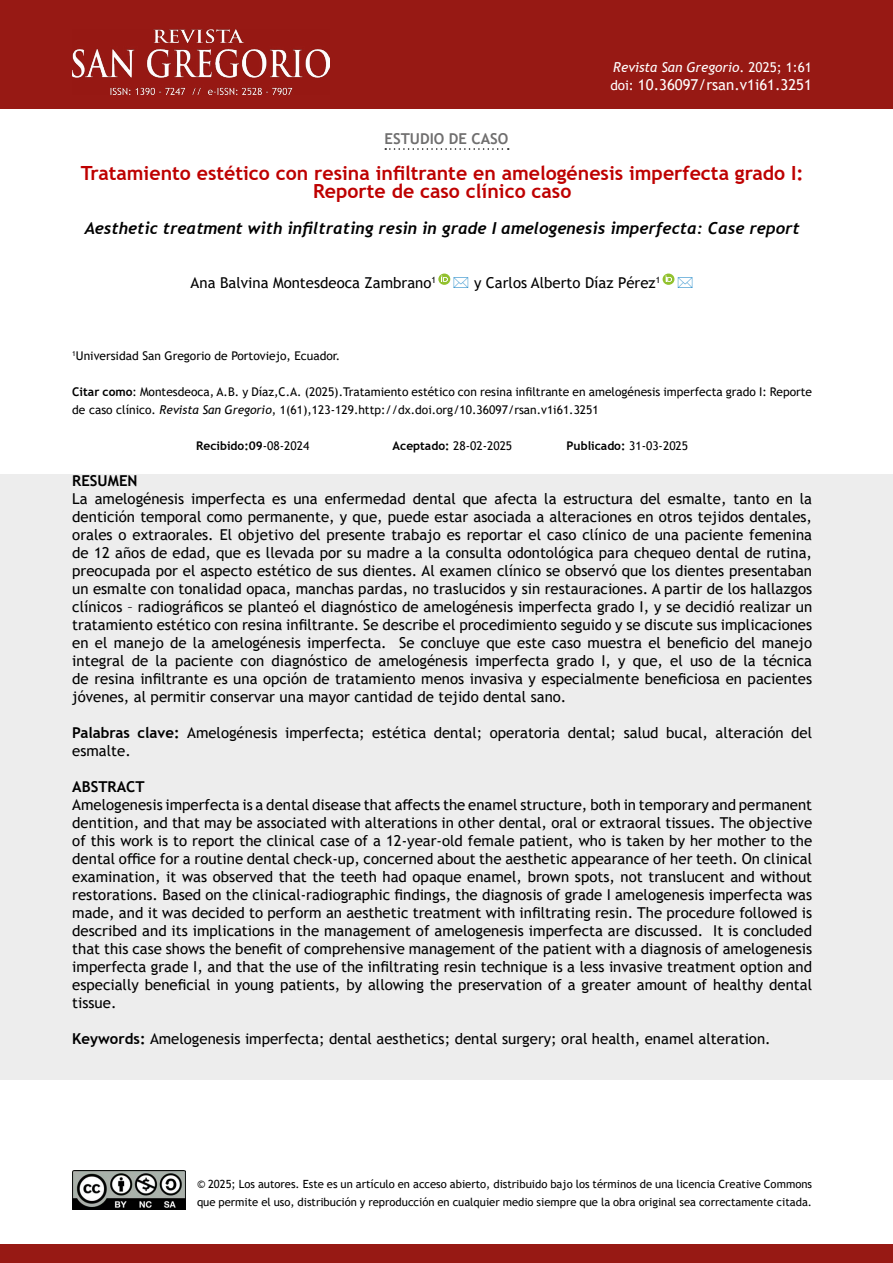
<style>
.page{position:relative;width:893px;height:1263px;background:#fff}
.page>*{position:absolute;margin:0;border:0;box-sizing:border-box;transform-origin:0 0}
.t1{font:700 19.5px/18px "Trebuchet MS";color:#be0000;text-align:center}
.t2{font:italic 700 16.5px "Trebuchet";color:#000}
.t3{font:15px/18px "Trebuchet MS";color:#000;text-align:justify}
.t4{font:15px "Trebuchet MS";color:#fff}
.t5{font:700 15px "Trebuchet MS";color:#000}
.t6{font:700 15px "Trebuchet MS";color:#706f6f}
.t7{font:italic 13.5px "Trebuchet MS";color:#fff}
.t8{font:12px/18px "Trebuchet MS";color:#000}
.t9{font:700 12px "Trebuchet MS";color:#000}
.t10{font:11.25px/18px "Trebuchet MS";color:#000}
.s1{font-style:normal}
.s2{font-size:13.5px}
.s3{font-weight:700}
.s4{font-style:italic}
.s5{font-weight:400}
</style>
<div class="page">
<div style="left:0;top:1245px;width:893px;height:18px;background:#971914"></div>
<div style="left:0;top:0;width:893px;height:108px;background:#971914"></div>
<svg style="left:385px;top:148px;width:124px;height:2px"></svg>
<div style="left:0;top:474px;width:893px;height:606px;background:#ededed"></div>
<img style="left:72px;top:29px;width:257px;height:65px">
<img style="left:72px;top:1170px;width:114px;height:40px">
<svg style="left:438px;top:274px;width:13px;height:11px"></svg>
<svg style="left:663px;top:274px;width:12px;height:11px"></svg>
<p class="t7" style="left:613px;top:59px;width:200px">Revista San Gregorio<span class="s1">. 2025; 1:61</span></p>
<p class="t4" style="left:610px;top:75px;width:203px"><span class="s2">doi:</span> 10.36097/rsan.v1i61.3251</p>
<p class="t6" style="left:384px;top:129px;width:126px">ESTUDIO DE CASO</p>
<h1 class="t1" style="left:81px;top:164px;width:724px">Tratamiento estético con resina infiltrante en amelogénesis imperfecta grado I:<br>Reporte de caso clínico caso</h1>
<p class="t2" style="left:85px;top:218px;width:717px">Aesthetic treatment with infiltrating resin in grade I amelogenesis imperfecta: Case report</p>
<p class="t3" style="left:191px;top:274px;width:247px">Ana Balvina Montesdeoca Zambrano<sup>1</sup></p>
<p class="t3" style="left:474px;top:274px;width:188px">y Carlos Alberto Díaz Pérez<sup>1</sup></p>
<p class="t8" style="left:72px;top:347px;width:270px"><sup>1</sup>Universidad San Gregorio de Portoviejo, Ecuador.</p>
<p class="t8" style="left:72px;top:383px;width:741px"><span class="s3">Citar como</span>: Montesdeoca, A.B. y Díaz,C.A. (2025).Tratamiento estético con resina infiltrante en amelogénesis imperfecta grado I: Reporte de caso clínico. <span class="s4">Revista San Gregorio</span>, 1(61),123-129.http://dx.doi.org/10.36097/rsan.v1i61.3251</p>
<p class="t9" style="left:196px;top:438px;width:115px">Recibido:09<span class="s5">-08-2024</span></p>
<p class="t8" style="left:393px;top:437px;width:121px"><span class="s3">Aceptado:</span> 28-02-2025</p>
<p class="t9" style="left:567px;top:438px;width:123px">Publicado: <span class="s5">31-03-2025</span></p>
<p class="t5" style="left:72px;top:471px;width:67px">RESUMEN</p>
<p class="t3" style="left:72px;top:490px;width:741px">La amelogénesis imperfecta es una enfermedad dental que afecta la estructura del esmalte, tanto en la dentición temporal como permanente, y que, puede estar asociada a alteraciones en otros tejidos dentales, orales o extraorales. El objetivo del presente trabajo es reportar el caso clínico de una paciente femenina de 12 años de edad, que es llevada por su madre a la consulta odontológica para chequeo dental de rutina, preocupada por el aspecto estético de sus dientes. Al examen clínico se observó que los dientes presentaban un esmalte con tonalidad opaca, manchas pardas, no traslucidos y sin restauraciones. A partir de los hallazgos clínicos – radiográficos se planteó el diagnóstico de amelogénesis imperfecta grado I, y se decidió realizar un tratamiento estético con resina infiltrante. Se describe el procedimiento seguido y se discute sus implicaciones en el manejo de la amelogénesis imperfecta. Se concluye que este caso muestra el beneficio del manejo integral de la paciente con diagnóstico de amelogénesis imperfecta grado I, y que, el uso de la técnica de resina infiltrante es una opción de tratamiento menos invasiva y especialmente beneficiosa en pacientes jóvenes, al permitir conservar una mayor cantidad de tejido dental sano.</p>
<p class="t3" style="left:72px;top:724px;width:741px"><span class="s3">Palabras clave:</span> Amelogénesis imperfecta; estética dental; operatoria dental; salud bucal, alteración del esmalte.</p>
<p class="t5" style="left:72px;top:777px;width:74px">ABSTRACT</p>
<p class="t3" style="left:72px;top:796px;width:741px">Amelogenesis imperfecta is a dental disease that affects the enamel structure, both in temporary and permanent dentition, and that may be associated with alterations in other dental, oral or extraoral tissues. The objective of this work is to report the clinical case of a 12-year-old female patient, who is taken by her mother to the dental office for a routine dental check-up, concerned about the aesthetic appearance of her teeth. On clinical examination, it was observed that the teeth had opaque enamel, brown spots, not translucent and without restorations. Based on the clinical-radiographic findings, the diagnosis of grade I amelogenesis imperfecta was made, and it was decided to perform an aesthetic treatment with infiltrating resin. The procedure followed is described and its implications in the management of amelogenesis imperfecta are discussed. It is concluded that this case shows the benefit of comprehensive management of the patient with a diagnosis of amelogenesis imperfecta grade I, and that the use of the infiltrating resin technique is a less invasive treatment option and especially beneficial in young patients, by allowing the preservation of a greater amount of healthy dental tissue.</p>
<p class="t3" style="left:72px;top:1030px;width:700px"><span class="s3">Keywords:</span> Amelogenesis imperfecta; dental aesthetics; dental surgery; oral health, enamel alteration.</p>
<p class="t10" style="left:197px;top:1175px;width:617px">© 2025; Los autores. Este es un artículo en acceso abierto, distribuido bajo los términos de una licencia Creative Commons que permite el uso, distribución y reproducción en cualquier medio siempre que la obra original sea correctamente citada.</p>
</div>
